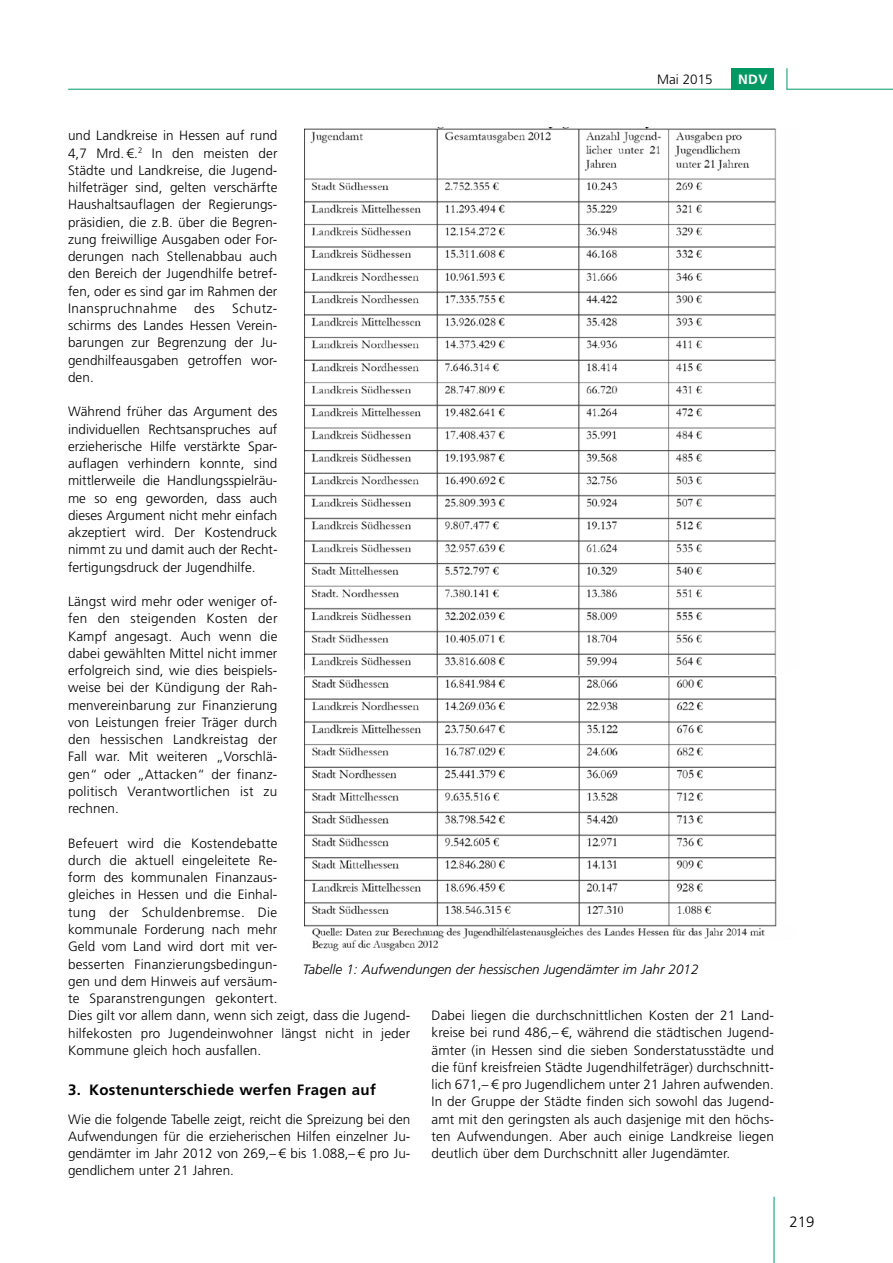
<style>
.page{position:relative;width:893px;height:1263px;background:#fff}
.page>*{position:absolute;margin:0;border:0;box-sizing:border-box;transform-origin:0 0}
.t1{font:700 15px "Frutiger LT";letter-spacing:.02em;color:#000}
.t2{font:300 15px "Frutiger LT";color:#000}
.t3{font:300 13.5px/17.2px "Frutiger LT";letter-spacing:.01em;color:#000;text-align:justify}
.t4{font:italic 300 13.5px "Frutiger LT";color:#000}
.t5{font:700 13.5px "Frutiger LT";color:#fff}
</style>
<div class="page">
<hr style="left:774px;top:1197px;width:1px;height:66px;background:#009964">
<hr style="left:787px;top:89px;width:106px;height:1px;background:#009964">
<hr style="left:68px;top:89px;width:706px;height:1px;background:#009964">
<svg style="left:787px;top:68px;width:1px;height:22px"></svg>
<div style="left:731px;top:68px;width:43px;height:21px;background:#009964"></div>
<img style="left:304px;top:128px;width:473px;height:824px">
<p class="t3" style="left:657px;top:71px;width:57px">Mai 2015</p>
<p class="t5" style="left:738px;top:71px;width:31px">NDV</p>
<p class="t3" style="left:68px;top:127px;width:211px">und Landkreise in Hessen auf rund 4,7 Mrd. €.<sup>2</sup> In den meisten der Städte und Landkreise, die Jugend&shy;hilfeträger sind, gelten verschärfte Haushaltsauflagen der Regierungs&shy;präsidien, die z.B. über die Begren&shy;zung freiwillige Ausgaben oder For&shy;derungen nach Stellenabbau auch den Bereich der Jugendhilfe betref&shy;fen, oder es sind gar im Rahmen der Inanspruchnahme</p>
<p class="t3" style="left:68px;top:300px;width:211px;text-indent:164px">Schutz&shy;schirms des Landes Hessen Verein&shy;barungen zur Begrenzung der Ju&shy;gendhilfeausgaben getroffen wor&shy;den.</p>
<p class="t3" style="left:68px;top:403px;width:211px">Während früher das Argument des individuellen Rechtsanspruches auf erzieherische Hilfe verstärkte Spar&shy;auflagen verhindern konnte, sind mittlerweile die Handlungsspielräu&shy;me so eng geworden, dass auch dieses Argument nicht mehr einfach akzeptiert wird. Der Kostendruck nimmt zu und damit auch der Recht&shy;fertigungsdruck der Jugendhilfe.</p>
<p class="t3" style="left:68px;top:593px;width:211px">Längst wird mehr oder weniger of&shy;fen den steigenden Kosten der Kampf angesagt. Auch wenn die dabei gewählten Mittel nicht immer erfolgreich sind, wie dies beispiels&shy;weise bei der Kündigung der Rah&shy;menvereinbarung zur Finanzierung von Leistungen freier Träger durch den hessischen Landkreistag der Fall war. Mit weiteren „Vorschlä&shy;gen“ oder „Attacken“ der finanz&shy;politisch Verantwortlichen ist zu rechnen.</p>
<p class="t3" style="left:68px;top:835px;width:344px;text-align:left">Befeuert wird die Kostendebatte<br>durch die aktuell eingeleitete Re-<br>form des kommunalen Finanzaus-<br>gleiches in Hessen und die Einhal-<br>tung der Schuldenbremse. Die<br>kommunale Forderung nach mehr<br>Geld vom Land wird dort mit ver-<br>besserten Finanzierungsbedingun-<br>gen und dem Hinweis auf versäum-<br>te Sparanstrengungen gekontert.<br>Dies gilt vor allem dann, wenn sich zeigt, dass die Jugend&shy;hilfekosten pro Jugendeinwohner längst nicht in jeder Kommune gleich hoch ausfallen.</p>
<p class="t1" style="left:68px;top:1081px;width:309px">3. Kostenunterschiede werfen Fragen auf</p>
<p class="t3" style="left:68px;top:1110px;width:344px">Wie die folgende Tabelle zeigt, reicht die Spreizung bei den Aufwendungen für die erzieherischen Hilfen einzelner Ju&shy;gendämter im Jahr 2012 von 269,– € bis 1.088,– € pro Ju&shy;gendlichem unter 21 Jahren.</p>
<p class="t3" style="left:194px;top:300px;width:22px">des</p>
<p class="t4" style="left:303px;top:962px;width:397px">Tabelle 1: Aufwendungen der hessischen Jugendämter im Jahr 2012</p>
<p class="t3" style="left:432px;top:1007px;width:344px">Dabei liegen die durchschnittlichen Kosten der 21 Land&shy;kreise bei rund 486,– €, während die städtischen Jugend&shy;ämter (in Hessen sind die sieben Sonderstatusstädte und die fünf kreisfreien Städte Jugendhilfeträger) durchschnitt&shy;lich 671,– € pro Jugendlichem unter 21 Jahren aufwenden.<br>In der Gruppe der Städte finden sich sowohl das Jugend&shy;amt mit den geringsten als auch dasjenige mit den höchs&shy;ten Aufwendungen. Aber auch einige Landkreise liegen deutlich über dem Durchschnitt aller Jugendämter.</p>
<p class="t2" style="left:789px;top:1213px;width:27px">219</p>
</div>
